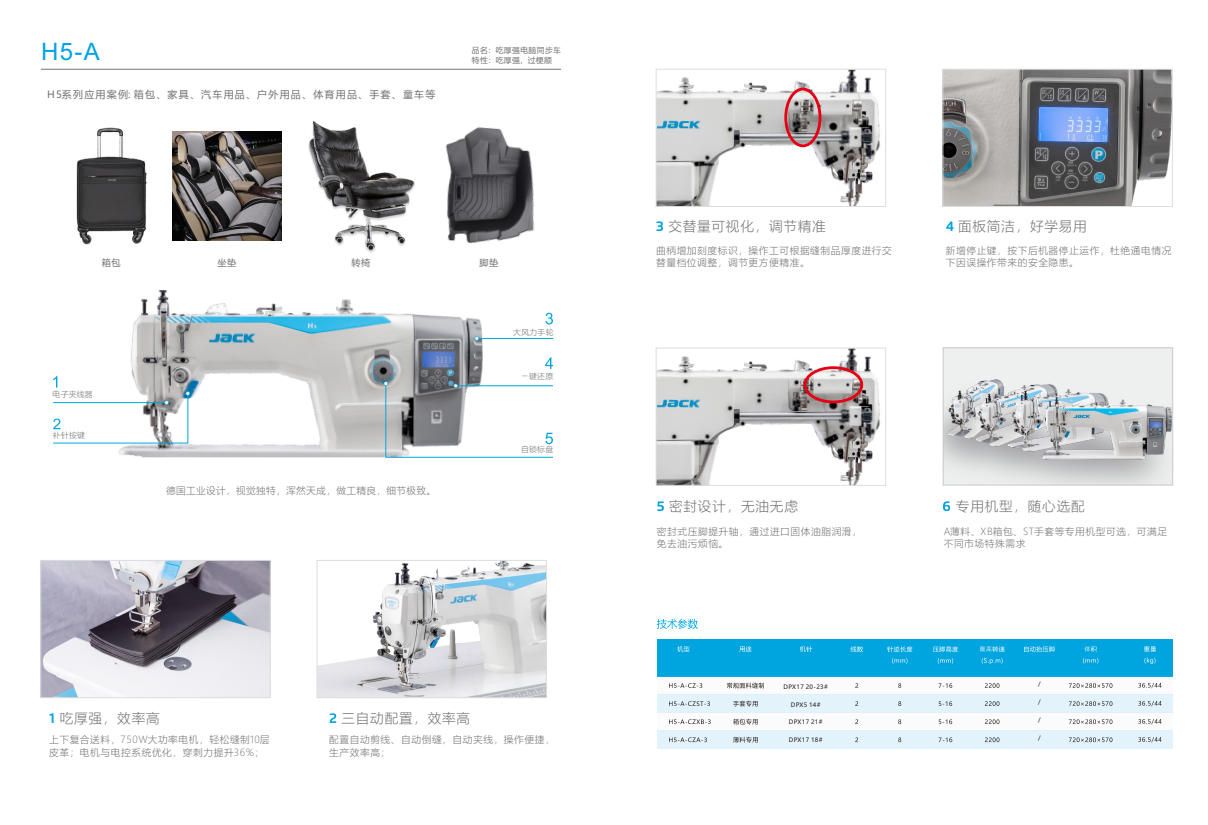
<style>
.page{position:relative;width:1208px;height:825px;background:#fff}
.page>*{position:absolute;margin:0;border:0;box-sizing:border-box;transform-origin:0 0}
.t1{font:24px "Arial";color:#00a1e9}
.t2{font:300 13.6px "Microsoft Ya Hei";letter-spacing:.06em;color:#717171}
.t3{font:10px "Microsoft Ya Hei";letter-spacing:.12em;color:#717171}
.t4{font:300 9.7px/12.4px "Microsoft Ya Hei";letter-spacing:.06em;color:#717171}
.t5{font:300 9.7px "Microsoft Ya Hei";letter-spacing:.035em;color:#717171}
.t6{font:9.2px "Microsoft Ya Hei";letter-spacing:.06em;color:#717171}
.t7{font:300 7.8px "Microsoft Ya Hei";letter-spacing:.035em;color:#717171}
.t8{font:7.8px/10.2px "Microsoft Ya Hei";letter-spacing:.06em;color:#717171}
.t9{font:6px "Microsoft Ya Hei";letter-spacing:.06em;color:#231916}
.s1{font-family:"FZYTK GBK1 0";font-weight:400}
</style>
<div class="page">
<img style="left:319px;top:562px;width:226px;height:134px">
<div style="left:317px;top:560px;width:230px;height:138px;border:1px solid #dcdddd"></div>
<hr style="left:41px;top:69px;width:520px;height:1px;background:#737273">
<img style="left:42px;top:562px;width:226px;height:134px">
<div style="left:40px;top:560px;width:230px;height:138px;border:1px solid #dcdddd"></div>
<svg style="left:656px;top:221px;width:7px;height:10px"></svg>
<svg style="left:943px;top:501px;width:7px;height:10px"></svg>
<svg style="left:946px;top:221px;width:7px;height:10px"></svg>
<svg style="left:49px;top:713px;width:5px;height:10px"></svg>
<svg style="left:329px;top:713px;width:7px;height:10px"></svg>
<svg style="left:657px;top:501px;width:7px;height:10px"></svg>
<img style="left:76px;top:127px;width:71px;height:118px">
<img style="left:172px;top:131px;width:110px;height:110px">
<img style="left:308px;top:120px;width:107px;height:133px">
<img style="left:445px;top:127px;width:90px;height:117px">
<div style="left:657px;top:731px;width:515px;height:18px;background:#e2f3fc"></div>
<svg style="left:657px;top:619px;width:41px;height:10px"></svg>
<div style="left:657px;top:695px;width:515px;height:18px;background:#e2f3fc"></div>
<div style="left:657px;top:639px;width:515px;height:37px;background:#00a5e0"></div>
<div style="left:657px;top:676px;width:515px;height:19px;background:#fbfbfb"></div>
<div style="left:657px;top:713px;width:515px;height:18px;background:#fbfbfb"></div>
<svg style="left:669px;top:683px;width:33px;height:5px"></svg>
<svg style="left:669px;top:701px;width:41px;height:5px"></svg>
<svg style="left:669px;top:719px;width:41px;height:5px"></svg>
<svg style="left:669px;top:737px;width:38px;height:5px"></svg>
<svg style="left:677px;top:646px;width:12px;height:6px"></svg>
<svg style="left:1024px;top:646px;width:30px;height:6px"></svg>
<svg style="left:739px;top:646px;width:12px;height:6px"></svg>
<svg style="left:727px;top:683px;width:37px;height:5px"></svg>
<svg style="left:733px;top:701px;width:24px;height:5px"></svg>
<svg style="left:733px;top:719px;width:24px;height:6px"></svg>
<svg style="left:800px;top:646px;width:12px;height:6px"></svg>
<svg style="left:850px;top:646px;width:13px;height:6px"></svg>
<svg style="left:855px;top:683px;width:3px;height:5px"></svg>
<svg style="left:855px;top:701px;width:3px;height:5px"></svg>
<svg style="left:855px;top:719px;width:3px;height:5px"></svg>
<svg style="left:855px;top:737px;width:3px;height:5px"></svg>
<svg style="left:887px;top:646px;width:25px;height:6px"></svg>
<svg style="left:892px;top:658px;width:15px;height:6px"></svg>
<svg style="left:898px;top:683px;width:3px;height:5px"></svg>
<svg style="left:898px;top:701px;width:3px;height:5px"></svg>
<svg style="left:898px;top:719px;width:3px;height:5px"></svg>
<svg style="left:898px;top:737px;width:3px;height:5px"></svg>
<svg style="left:933px;top:646px;width:25px;height:6px"></svg>
<svg style="left:937px;top:658px;width:16px;height:6px"></svg>
<svg style="left:938px;top:683px;width:14px;height:5px"></svg>
<svg style="left:938px;top:701px;width:14px;height:5px"></svg>
<svg style="left:938px;top:737px;width:14px;height:5px"></svg>
<svg style="left:979px;top:646px;width:25px;height:6px"></svg>
<svg style="left:981px;top:658px;width:21px;height:6px"></svg>
<svg style="left:985px;top:683px;width:14px;height:5px"></svg>
<svg style="left:985px;top:701px;width:14px;height:5px"></svg>
<svg style="left:985px;top:719px;width:14px;height:5px"></svg>
<svg style="left:985px;top:737px;width:14px;height:5px"></svg>
<svg style="left:1084px;top:646px;width:12px;height:6px"></svg>
<svg style="left:1083px;top:658px;width:15px;height:6px"></svg>
<svg style="left:1069px;top:683px;width:43px;height:5px"></svg>
<svg style="left:1069px;top:701px;width:43px;height:5px"></svg>
<svg style="left:1069px;top:719px;width:43px;height:5px"></svg>
<svg style="left:1069px;top:737px;width:43px;height:5px"></svg>
<svg style="left:1143px;top:646px;width:13px;height:6px"></svg>
<svg style="left:1144px;top:658px;width:11px;height:6px"></svg>
<svg style="left:1138px;top:683px;width:23px;height:5px"></svg>
<svg style="left:1138px;top:701px;width:23px;height:5px"></svg>
<svg style="left:1138px;top:719px;width:23px;height:5px"></svg>
<svg style="left:1138px;top:737px;width:23px;height:5px"></svg>
<img style="left:118px;top:290px;width:370px;height:167px">
<hr style="left:477px;top:338px;width:76px;height:1px;background:#00a7df">
<svg style="left:474px;top:336px;width:5px;height:4px"></svg>
<svg style="left:545px;top:313px;width:8px;height:11px"></svg>
<svg style="left:545px;top:357px;width:8px;height:12px"></svg>
<svg style="left:384px;top:381px;width:169px;height:77px"></svg>
<svg style="left:53px;top:376px;width:137px;height:68px"></svg>
<img style="left:658px;top:71px;width:222px;height:134px">
<div style="left:656px;top:69px;width:230px;height:138px;border:1px solid #dcdddd"></div>
<img style="left:944px;top:71px;width:226px;height:134px">
<div style="left:942px;top:69px;width:230px;height:138px;border:1px solid #dcdddd"></div>
<div style="left:943px;top:348px;width:229px;height:137px;background:#eeefef"></div>
<img style="left:945px;top:379px;width:226px;height:104px">
<div style="left:943px;top:347px;width:230px;height:138px;border:1px solid #c9c9ca"></div>
<div style="left:784px;top:88px;width:37px;height:59px;border:3px solid #e60013;border-radius:50%"></div>
<img style="left:658px;top:350px;width:222px;height:134px">
<div style="left:656px;top:348px;width:230px;height:138px;border:1px solid #dcdddd"></div>
<div style="left:803px;top:366px;width:60px;height:37px;border:3px solid #e60013;border-radius:50%"></div>
<svg style="left:733px;top:737px;width:25px;height:6px"></svg>
<svg style="left:938px;top:719px;width:14px;height:5px"></svg>
<h1 class="t1" style="left:41px;top:42px;width:60px">H5-A</h1>
<p class="t3" style="left:47px;top:90px;width:390px">H5系列应用案例: 箱包、家具、汽车用品、户外用品、体育用品、手套、童车等</p>
<p class="t8" style="left:472px;top:45px;width:91px">品名：吃厚强电脑同步车特性：吃厚强，过梗顺</p>
<p class="t6" style="left:102px;top:259px;width:20px">箱包</p>
<p class="t6" style="left:217px;top:259px;width:20px">坐垫</p>
<p class="t6" style="left:351px;top:259px;width:20px">转椅</p>
<p class="t6" style="left:479px;top:259px;width:20px">脚垫</p>
<p class="t7" style="left:53px;top:391px;width:42px">电子夹线器</p>
<p class="t7" style="left:53px;top:431px;width:34px">补针按键</p>
<p class="t5" style="left:166px;top:487px;width:271px">德国工业设计，视觉独特，浑然天成，做工精良，细节极致。</p>
<p class="t7" style="left:513px;top:329px;width:42px">大风力手轮</p>
<p class="t7" style="left:521px;top:373px;width:34px"><span class="s1">一</span>键还原</p>
<p class="t7" style="left:521px;top:446px;width:34px">自锁标盘</p>
<h2 class="t2" style="left:60px;top:712px;width:101px">吃厚强，效率高</h2>
<p class="t4" style="left:49px;top:734px;width:222px">上下复合送料，750W大功率电机，轻松缝制10层皮革；电机与电控系统优化，穿刺力提升36%；</p>
<h2 class="t2" style="left:341px;top:712px;width:130px">三自动配置，效率高</h2>
<p class="t4" style="left:329px;top:734px;width:227px">配置自动剪线、自动倒缝，自动夹线，操作便捷，生产效率高；</p>
<h2 class="t2" style="left:668px;top:220px;width:159px">交替量可视化，调节精准</h2>
<p class="t4" style="left:656px;top:245px;width:237px">曲柄增加刻度标识，操作工可根据缝制品厚度进行交替量档位调整，调节更方便精准。</p>
<h2 class="t2" style="left:958px;top:220px;width:130px">面板简洁，好学易用</h2>
<p class="t4" style="left:946px;top:245px;width:227px">新增停止键，按下后机器停止运作，杜绝通电情况下因误操作带来的安全隐患。</p>
<h2 class="t2" style="left:669px;top:500px;width:130px">密封设计，无油无虑</h2>
<p class="t4" style="left:657px;top:526px;width:206px">密封式压脚提升轴，通过进口固体油脂润滑，免去油污烦恼。</p>
<p class="t9" style="left:783px;top:684px;width:46px">DPX17 20-23#</p>
<p class="t9" style="left:791px;top:702px;width:31px">DPX5 14#</p>
<p class="t9" style="left:789px;top:720px;width:35px">DPX17 21#</p>
<p class="t9" style="left:789px;top:737px;width:35px">DPX17 18#</p>
<h2 class="t2" style="left:956px;top:500px;width:130px">专用机型，随心选配</h2>
<p class="t4" style="left:943px;top:526px;width:225px">A薄料、XB箱包、ST手套等专用机型可选，可满足不同市场特殊需求</p>
<p class="t9" style="left:1038px;top:681px;width:4px">/</p>
<p class="t9" style="left:1038px;top:699px;width:4px">/</p>
<p class="t9" style="left:1038px;top:717px;width:4px">/</p>
<p class="t9" style="left:1038px;top:735px;width:4px">/</p>
</div>
